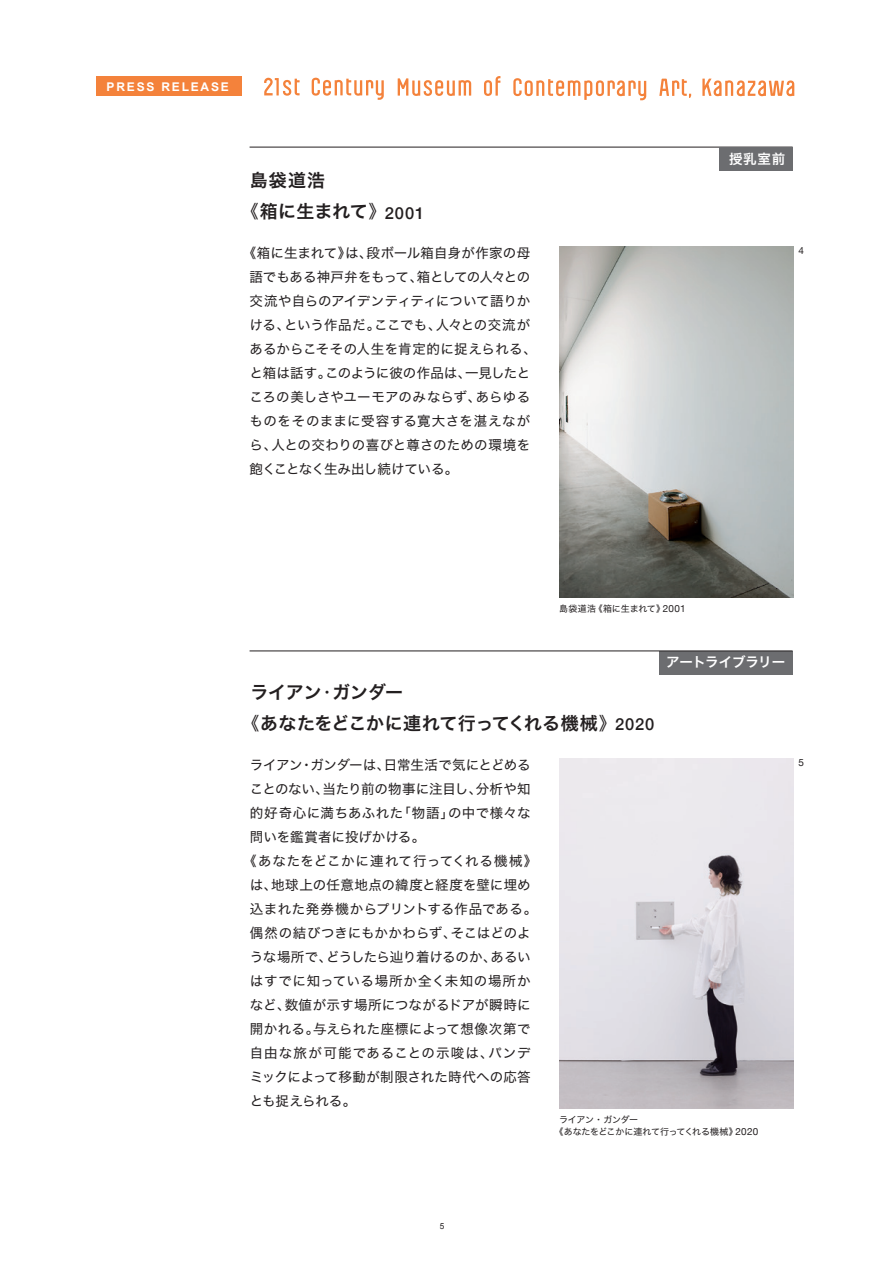
<style>
.page{position:relative;width:893px;height:1263px;background:#fff}
.page>*{position:absolute;margin:0;border:0;box-sizing:border-box;transform-origin:0 0}
.t1{font:18px/31.5px "Hira Kaku Pro W6";color:#231f20}
.t2{font:18px/31.5px "Hira Kaku Pro W6";letter-spacing:.02em;color:#231f20}
.t3{font:13.5px/24px "Hira Kaku Std W4";letter-spacing:.005em;color:#231f20}
.t4{font:13.5px "Hira Kaku Std W4";letter-spacing:-.025em;color:#231f20}
.t5{font:13.5px "Hira Kaku Std W4";letter-spacing:-.03em;color:#231f20}
.t6{font:13.5px "Hira Kaku Std W4";letter-spacing:.035em;color:#231f20}
.t7{font:13.5px "Hira Kaku Std W4";letter-spacing:.055em;color:#231f20}
.t8{font:13.5px "Hira Kaku Std W4";letter-spacing:.025em;color:#231f20}
.t9{font:13.5px "Hira Kaku Std W4";letter-spacing:.05em;color:#231f20}
.t10{font:13.5px "Hira Kaku Std W4";letter-spacing:.075em;color:#231f20}
.t11{font:13.5px "Hira Kaku Pro W6";letter-spacing:-.01em;color:#fff}
.t12{font:13.5px "Hira Kaku Std W4";letter-spacing:-.015em;color:#231f20}
.t13{font:700 12px "Arial";letter-spacing:.15em;color:#fff}
.t14{font:9.9px "Helvetica Neue";color:#231f20}
.t15{font:9px/12px "Hira Kaku Std W4";letter-spacing:-.025em;color:#231f20}
.t16{font:9px "Hira Kaku Std W4";letter-spacing:-.005em;color:#231f20}
.t17{font:8.25px "Arial";color:#231f20}
.s1{font-family:"Hira Kaku Pro W3"}
.s2{font-family:"Helvetica Neue";font-weight:500;font-size:16.5px}
.s3{font-family:"Helvetica Neue";font-size:9.9px}
</style>
<div class="page">
<svg style="left:312px;top:78px;width:72px;height:22px"></svg>
<svg style="left:264px;top:78px;width:36px;height:18px"></svg>
<svg style="left:484px;top:76px;width:16px;height:20px"></svg>
<svg style="left:398px;top:78px;width:73px;height:18px"></svg>
<svg style="left:659px;top:79px;width:32px;height:19px"></svg>
<svg style="left:513px;top:78px;width:133px;height:22px"></svg>
<svg style="left:702px;top:79px;width:92px;height:17px"></svg>
<div style="left:96px;top:77px;width:146px;height:19px;background:#f4823b"></div>
<hr style="left:250px;top:147px;width:543px;height:1px;background:#231f20">
<img style="left:559px;top:246px;width:234px;height:351px">
<div style="left:720px;top:147px;width:73px;height:23px;background:#6c6d70"></div>
<div style="left:659px;top:651px;width:134px;height:23px;background:#6c6d70"></div>
<hr style="left:250px;top:651px;width:543px;height:1px;background:#231f20">
<img style="left:559px;top:758px;width:234px;height:351px">
<p class="t13" style="left:107px;top:80px;width:124px">PRESS RELEASE</p>
<h1 class="t2" style="left:241px;top:163px;width:185px;text-indent:9px">島袋道浩<br><span class="s1">《</span>箱に生まれて<span class="s1">》</span><span class="s2">2001</span></h1>
<p class="t3" style="left:250px;top:241px;width:289px;text-indent:-7px">《箱に生まれて》は、段ボール箱自身が作家の母語でもある神戸弁をもって、箱としての人々との交流や自らのアイデンティティについて語りかける、という作品だ。ここでも、人々との交流があるからこそその人生を肯定的に捉えられる、と箱は話す。このように彼の作品は、一見したところの美しさやユーモアのみならず、あらゆるものをそのままに受容する寛大さを湛えながら、人との交わりの喜びと尊さのための環境を飽くことなく生み出し続けている。</p>
<p class="t11" style="left:729px;top:146px;width:58px">授乳室前</p>
<p class="t14" style="left:799px;top:243px;width:7px">4</p>
<p class="t16" style="left:559px;top:601px;width:128px">島袋道浩《箱に生まれて》<span class="s3">2001</span></p>
<h1 class="t1" style="left:241px;top:675px;width:414px;text-indent:9px">ライアン<span class="s1">・</span>ガンダー<br><span class="s1">《</span>あなたをどこかに連れて行ってくれる機械<span class="s1">》</span><span class="s2">2020</span></h1>
<p class="t4" style="left:250px;top:755px;width:282px">ライアン・ガンダーは、日常生活で気にとどめる</p>
<p class="t3" style="left:250px;top:777px;width:282px">ことのない、当たり前の物事に注目し、分析や知</p>
<p class="t6" style="left:250px;top:803px;width:282px">的好奇心に満ちあふれた「物語」の中で様々な</p>
<p class="t3" style="left:250px;top:825px;width:177px">問いを鑑賞者に投げかける。</p>
<p class="t7" style="left:243px;top:851px;width:296px">《あなたをどこかに連れて行ってくれる機械》</p>
<p class="t3" style="left:250px;top:873px;width:282px">は、地球上の任意地点の緯度と経度を壁に埋め</p>
<p class="t3" style="left:250px;top:897px;width:289px">込まれた発券機からプリントする作品である。</p>
<p class="t3" style="left:250px;top:921px;width:282px">偶然の結びつきにもかかわらず、そこはどのよ</p>
<p class="t5" style="left:250px;top:947px;width:282px">うな場所で、どうしたら辿り着けるのか、あるい</p>
<p class="t9" style="left:250px;top:971px;width:282px">はすでに知っている場所か全く未知の場所か</p>
<p class="t3" style="left:250px;top:993px;width:282px">など、数値が示す場所につながるドアが瞬時に</p>
<p class="t8" style="left:250px;top:1019px;width:282px">開かれる。与えられた座標によって想像次第で</p>
<p class="t10" style="left:250px;top:1043px;width:282px">自由な旅が可能であることの示唆は、パンデ</p>
<p class="t3" style="left:250px;top:1065px;width:282px">ミックによって移動が制限された時代への応答</p>
<p class="t12" style="left:250px;top:1091px;width:108px">とも捉えられる。</p>
<p class="t11" style="left:666px;top:650px;width:120px">アートライブラリー</p>
<p class="t15" style="left:555px;top:1113px;width:205px;text-indent:4px">ライアン・ガンダー<br>《あなたをどこかに連れて行ってくれる機械》<span class="s3">2020</span></p>
<p class="t14" style="left:799px;top:755px;width:7px">5</p>
<p class="t17" style="left:440px;top:1221px;width:6px">5</p>
</div>
